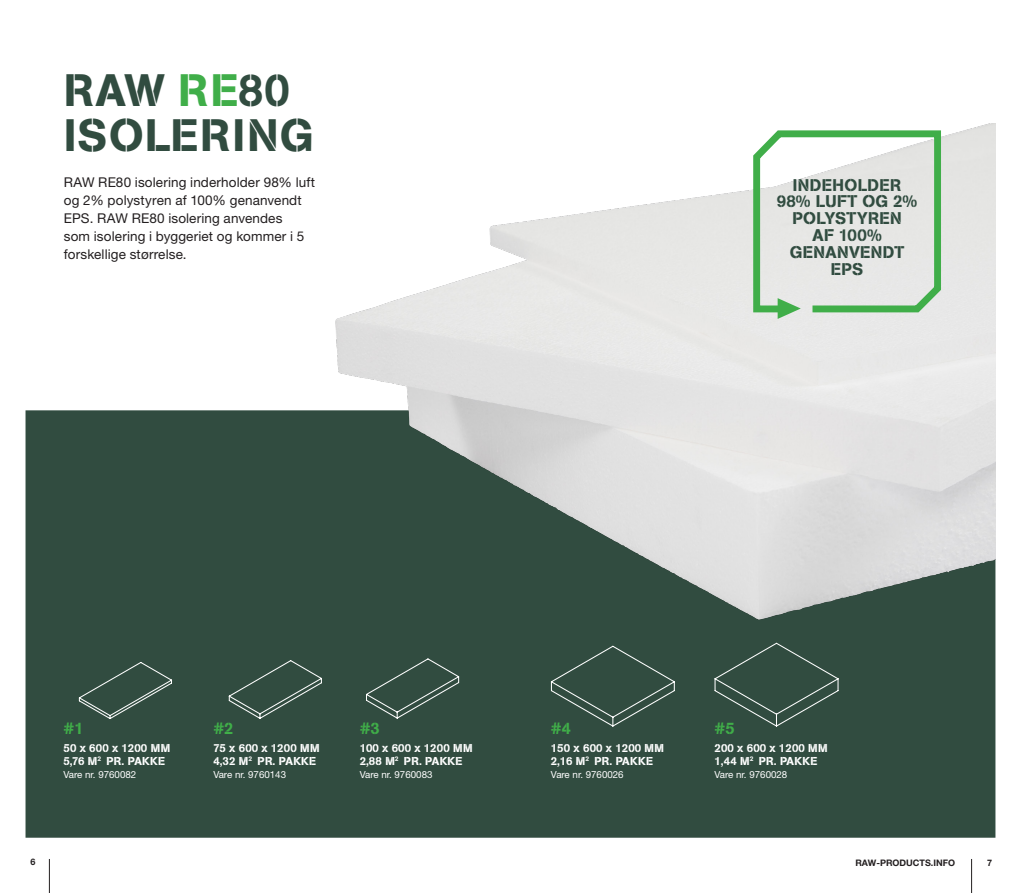
<style>
.page{position:relative;width:1021px;height:893px;background:#fff}
.page>*{position:absolute;margin:0;border:0;box-sizing:border-box;transform-origin:0 0}
.Header_Product_Small{font:45px/45px "AG Book Pro Stencil";letter-spacing:.03em;color:#314c40}
.Header3_Frontpage{font:16.8px/16.8px "AG Book Pro Stencil";letter-spacing:.02em;color:#314c40;text-align:center}
.t1{font:16.2px "AG Book Pro Stencil";color:#40ae49}
.Produkt_broedtext_Bl{font:13.5px/18px "Helvetica Neue LT Std";letter-spacing:.01em;color:#231f20}
.t2{font:11.4px "AG Book Pro Stencil";letter-spacing:.02em;color:#fff}
.t3{font:11.4px "AG Book Pro Stencil";color:#fff}
.Produkt_broedtext_Bl-2{font:9.75px "Helvetica Neue LT Std";color:#fff}
.t4{font:700 9px "Helvetica Neue LT Std";color:#231f20}
.s1{color:#40ae49}
</style>
<div class="page">
<div style="left:26px;top:410px;width:969px;height:428px;background:#314c40"></div>
<hr style="left:971px;top:859px;width:1px;height:34px;background:#231f20">
<hr style="left:49px;top:859px;width:1px;height:34px;background:#231f20">
<img style="left:308px;top:123px;width:687px;height:502px">
<svg style="left:749px;top:127px;width:195px;height:189px"></svg>
<svg style="left:777px;top:298px;width:23px;height:21px"></svg>
<svg style="left:78px;top:661px;width:95px;height:59px;background:#3d564b"></svg>
<svg style="left:228px;top:659px;width:95px;height:61px;background:#3d564b"></svg>
<svg style="left:365px;top:657px;width:95px;height:62px;background:#3d564b"></svg>
<svg style="left:550px;top:645px;width:125px;height:82px;background:#3a5448"></svg>
<svg style="left:713px;top:642px;width:126px;height:85px;background:#395348"></svg>
<p class="Header_Product_Small" style="left:64px;top:68px;width:251px">RAW <span class="s1">RE</span>80<br>ISOLERING</p>
<p class="Produkt_broedtext_Bl" style="left:64px;top:173px;width:253px">RAW RE80 isolering inderholder 98% luft og 2% polystyren af 100% genanvendt EPS. RAW RE80 isolering anvendes<br>som isolering i byggeriet og kommer i 5 forskellige størrelse.</p>
<p class="Header3_Frontpage" style="left:777px;top:176px;width:142px">INDEHOLDER<br>98% LUFT OG 2%<br>POLYSTYREN<br>AF 100%<br>GENANVENDT<br>EPS</p>
<p class="t1" style="left:63px;top:717px;width:22px">#1</p>
<p class="t2" style="left:63px;top:740px;width:108px">50 x 600 x 1200 MM</p>
<p class="t2" style="left:63px;top:753px;width:103px">5,76 M<sup>2</sup> PR. PAKKE</p>
<p class="Produkt_broedtext_Bl-2" style="left:63px;top:768px;width:74px">Vare nr. 9760082</p>
<p class="t1" style="left:213px;top:717px;width:22px">#2</p>
<p class="t3" style="left:213px;top:740px;width:108px">75 x 600 x 1200 MM</p>
<p class="t2" style="left:213px;top:753px;width:104px">4,32 M<sup>2</sup> PR. PAKKE</p>
<p class="Produkt_broedtext_Bl-2" style="left:213px;top:768px;width:74px">Vare nr. 9760143</p>
<p class="t1" style="left:360px;top:717px;width:22px">#3</p>
<p class="t3" style="left:360px;top:740px;width:114px">100 x 600 x 1200 MM</p>
<p class="t2" style="left:360px;top:753px;width:104px">2,88 M<sup>2</sup> PR. PAKKE</p>
<p class="Produkt_broedtext_Bl-2" style="left:360px;top:768px;width:74px">Vare nr. 9760083</p>
<p class="t1" style="left:551px;top:717px;width:22px">#4</p>
<p class="t2" style="left:551px;top:740px;width:114px">150 x 600 x 1200 MM</p>
<p class="t2" style="left:551px;top:753px;width:103px">2,16 M<sup>2</sup> PR. PAKKE</p>
<p class="Produkt_broedtext_Bl-2" style="left:551px;top:768px;width:74px">Vare nr. 9760026</p>
<p class="t1" style="left:714px;top:717px;width:22px">#5</p>
<p class="t2" style="left:714px;top:740px;width:114px">200 x 600 x 1200 MM</p>
<p class="t2" style="left:714px;top:753px;width:104px">1,44 M<sup>2</sup> PR. PAKKE</p>
<p class="Produkt_broedtext_Bl-2" style="left:714px;top:768px;width:74px">Vare nr. 9760028</p>
<p class="t4" style="left:30px;top:857px;width:7px">6</p>
<p class="t4" style="left:855px;top:857px;width:101px">RAW-PRODUCTS.INFO</p>
<p class="t4" style="left:986px;top:857px;width:7px">7</p>
</div>
